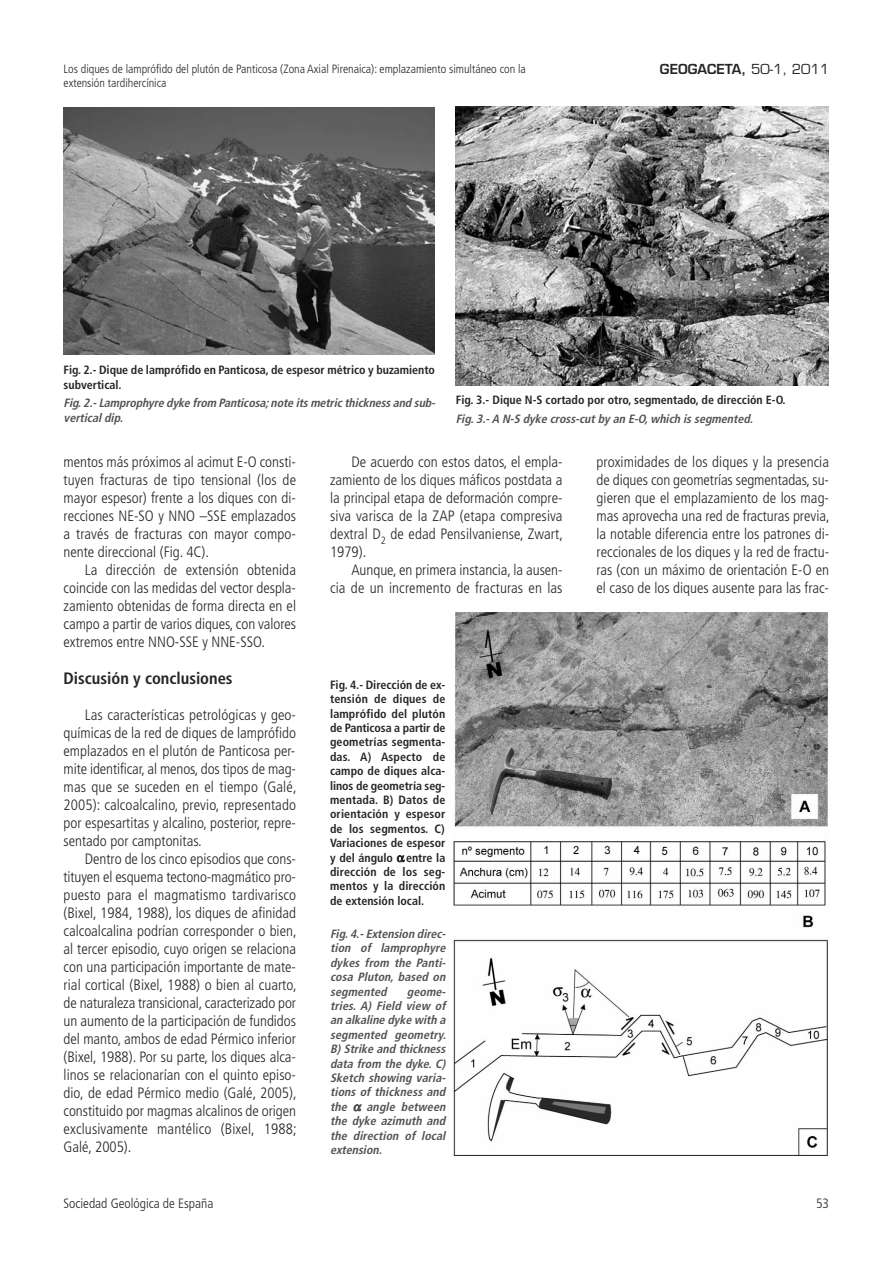
<style>
.page{position:relative;width:893px;height:1263px;background:#fff}
.page>*{position:absolute;margin:0;border:0;box-sizing:border-box;transform-origin:0 0}
.t1{font:700 condensed 16.5px "Frutiger";color:#262626}
.t2{font:300 condensed 15px/18px "Frutiger";color:#262626;text-align:justify}
.t3{font:300 condensed 13.5px "Frutiger";color:#262626}
.t4{font:600 13.5px "Eurostile";color:#262626}
.t5{font:700 condensed 12px/14.4px "Frutiger";color:#262626}
.t6{font:italic 700 condensed 12px/14.4px "Frutiger";color:#515151}
.t7{font:300 condensed 12px/14.4px "Frutiger";color:#262626}
.s1{font-weight:400}
</style>
<div class="page">
<img style="left:64px;top:107px;width:370px;height:247px">
<img style="left:456px;top:106px;width:372px;height:280px">
<img style="left:453px;top:612px;width:376px;height:544px">
<p class="t7" style="left:64px;top:62px;width:464px">Los diques de lamprófido del plutón de Panticosa (Zona Axial Pirenaica): emplazamiento simultáneo con la extensión tardihercínica</p>
<p class="t4" style="left:660px;top:64px;width:171px">GEOGACETA, <span class="s1">50-1, 2011</span></p>
<p class="t5" style="left:64px;top:364px;width:373px">Fig. 2.- Dique de lamprófido en Panticosa, de espesor métrico y buzamiento subvertical.</p>
<p class="t6" style="left:64px;top:397px;width:375px">Fig.2.-Lamprophyre dyke from Panticosa;note its metric thickness and sub&shy;verticaldip.</p>
<p class="t5" style="left:456px;top:394px;width:331px">Fig. 3.- Dique N-S cortado por otro, segmentado, de dirección E-O.</p>
<p class="t6" style="left:456px;top:413px;width:301px">Fig.3.-A N-S dyke cross-cutby an E-O,which is segmented.</p>
<p class="t2" style="left:64px;top:454px;width:234px">mentos más próximos al acimut E-O consti&shy;tuyen fracturas de tipo tensional (los de mayor espesor) frente a los diques con di&shy;recciones NE-SO y NNO –SSE emplazados a través de fracturas con mayor compo&shy;nente direccional (Fig. 4C).</p>
<p class="t2" style="left:64px;top:562px;width:234px;text-indent:21px">La dirección de extensión obtenida coincide con las medidas del vector despla&shy;zamiento obtenidas de forma directa en el campo a partir de varios diques, con valores extremos entre NNO-SSE y NNE-SSO.</p>
<p class="t1" style="left:64px;top:672px;width:171px">Discusión y conclusiones</p>
<p class="t2" style="left:64px;top:707px;width:234px;text-indent:21px">Las características petrológicas y geo&shy;químicas de la red de diques de lamprófido emplazados en el plutón de Panticosa per&shy;mite identificar, al menos, dos tipos de mag&shy;mas que se suceden en el tiempo (Galé, 2005): calcoalcalino, previo, representado por espesartitas y alcalino, posterior, repre&shy;sentado por camptonitas.</p>
<p class="t2" style="left:64px;top:851px;width:235px;text-indent:21px">Dentro de los cinco episodios que cons&shy;tituyen el esquema tectono-magmático pro&shy;puesto para el magmatismo tardivarisco (Bixel, 1984, 1988), los diques de afinidad calcoalcalina podrían corresponder o bien, al tercer episodio, cuyo origen se relaciona con una participación importante de mate&shy;rial cortical (Bixel, 1988) o bien al cuarto, de naturaleza transicional, caracterizado por un aumento de la participación de fundidos del manto, ambos de edad Pérmico inferior (Bixel, 1988). Por su parte, los diques alca&shy;linos se relacionarían con el quinto episo&shy;dio, de edad Pérmico medio (Galé, 2005), constituido por magmas alcalinos de origen exclusivamente mantélico (Bixel, 1988; Galé, 2005).</p>
<p class="t2" style="left:330px;top:454px;width:235px;text-indent:21px">De acuerdo con estos datos, el empla&shy;zamiento de los diques máficos postdata a la principal etapa de deformación compre&shy;siva varisca de la ZAP (etapa compresiva dextral D<sub>2</sub> de edad Pensilvaniense, Zwart, 1979).</p>
<p class="t2" style="left:330px;top:562px;width:234px;text-align:right">Aunque, en primera instancia, la ausen-<br>cia de un incremento de fracturas en las</p>
<p class="t5" style="left:330px;top:678px;width:117px;text-align:justify">Fig. 4.- Dirección de ex&shy;tensión de diques de lamprófido del plutón de Panticosa a partir de geometrías segmenta&shy;das. A) Aspecto de campo de diques alca&shy;linos de geometría seg&shy;mentada. B) Datos de orientación y espesor de los segmentos. C)<br>Variaciones de espesor y del ángulo entre la dirección de los seg&shy;mentos y la dirección de extensión local.</p>
<p class="t6" style="left:330px;top:928px;width:119px;text-align:justify">Fig.4.-Extension direc&shy;tion of lamprophyre dykes from the Panti&shy;cosa Pluton, based on segmented</p>
<p class="t6" style="left:330px;top:985px;width:120px;text-indent:77px">geome&shy;tries. A) Field view of an alkaline dyke with a segmented geometry.<br>B) Strike and thickness data from the dyke. C)<br>Sketch showing varia&shy;tions of thickness and the</p>
<p class="t6" style="left:330px;top:1100px;width:119px;text-align:justify;text-indent:36px">angle between the dyke azimuth and the direction of local extension.</p>
<p class="t2" style="left:596px;top:454px;width:235px">proximidades de los diques y la presencia de diques con geometrías segmentadas, su&shy;gieren que el emplazamiento de los mag&shy;mas aprovecha una red de fracturas previa, la notable diferencia entre los patrones di&shy;reccionales de los diques y la red de fractu&shy;ras (con un máximo de orientación E-O en el caso de los diques ausente para las frac-</p>
<p class="t3" style="left:64px;top:1198px;width:151px">Sociedad Geológica de España</p>
<p class="t3" style="left:816px;top:1198px;width:14px">53</p>
</div>
